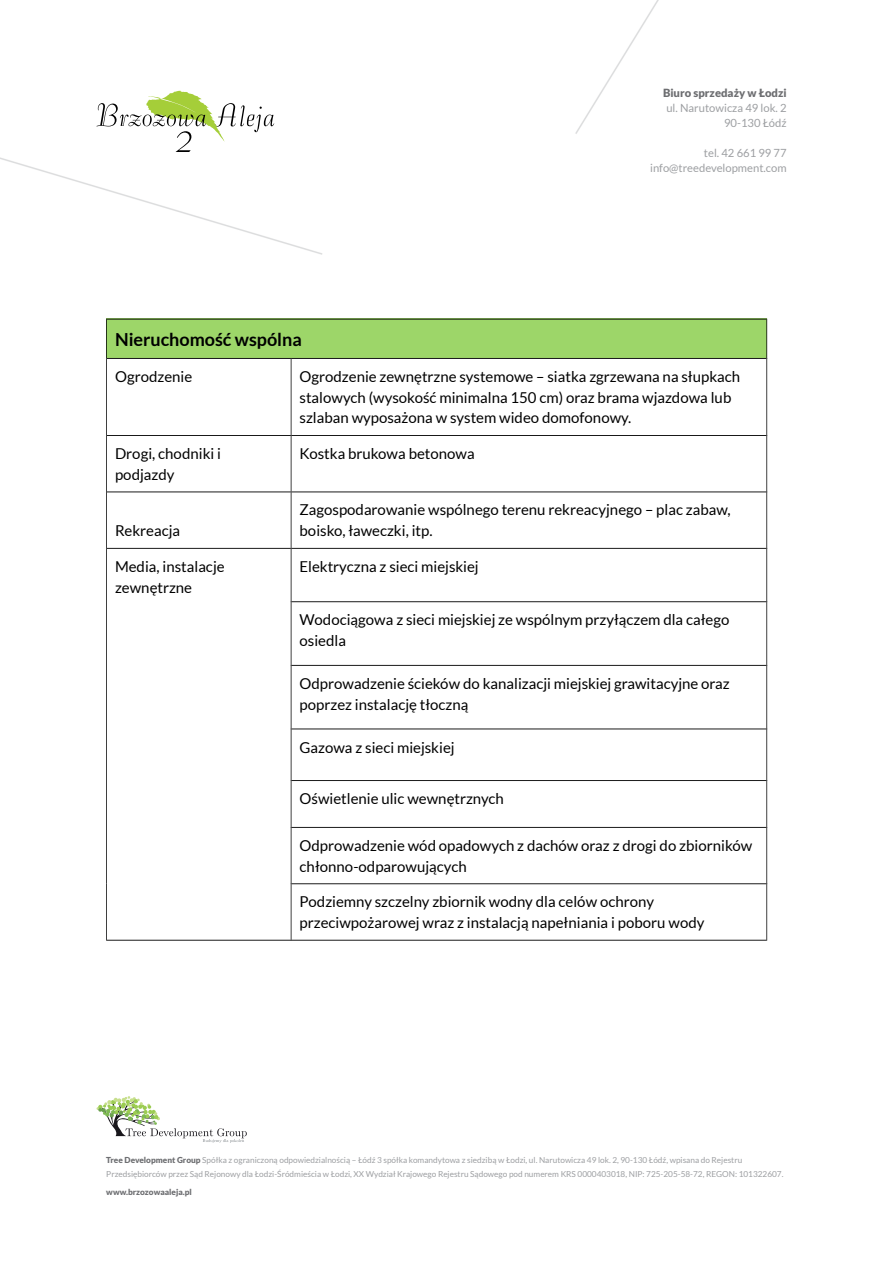
<style>
.page{position:relative;width:893px;height:1263px;background:#fff}
.page>*{position:absolute;margin:0;border:0;box-sizing:border-box;transform-origin:0 0}
.t1{font:700 18px "Lato";color:#000}
.t2{font:15px/20.7px "Lato";color:#000}
.t3{font:11.25px/15px "Lato";color:#9d9fa2;text-align:right}
.t4{font:900 11.25px "Lato";color:#6d6e71}
.t5{font:8.25px/13.5px "Lato";color:#9d9fa2}
.t6{font:900 8.25px "Lato";color:#6d6e71}
.s1{font-weight:900;color:#6d6e71}
</style>
<div class="page">
<svg style="left:106px;top:319px;width:661px;height:622px"></svg>
<svg style="left:97px;top:91px;width:177px;height:61px"></svg>
<svg style="left:97px;top:1096px;width:150px;height:47px"></svg>
<p class="t4" style="left:663px;top:86px;width:125px">Biuro sprzedaży w Łodzi</p>
<p class="t3" style="left:666px;top:100px;width:122px">ul. Narutowicza 49 lok. 2<br>90-130 Łódź</p>
<p class="t3" style="left:650px;top:145px;width:138px">tel. 42 661 99 77 info@treedevelopment.com</p>
<p class="t1" style="left:115px;top:330px;width:188px">Nieruchomość wspólna</p>
<p class="t2" style="left:115px;top:366px;width:79px">Ogrodzenie</p>
<p class="t2" style="left:300px;top:366px;width:442px">Ogrodzenie zewnętrzne systemowe – siatka zgrzewana na słupkach stalowych (wysokość minimalna 150 cm) oraz brama wjazdowa lub szlaban wyposażona w system wideo domofonowy.</p>
<p class="t2" style="left:115px;top:443px;width:108px">Drogi, chodniki i podjazdy</p>
<p class="t2" style="left:300px;top:443px;width:177px">Kostka brukowa betonowa</p>
<p class="t2" style="left:115px;top:520px;width:67px">Rekreacja</p>
<p class="t2" style="left:300px;top:500px;width:433px">Zagospodarowanie wspólnego terenu rekreacyjnego – plac zabaw, boisko, ławeczki, itp.</p>
<p class="t2" style="left:115px;top:556px;width:111px">Media, instalacje zewnętrzne</p>
<p class="t2" style="left:300px;top:556px;width:181px">Elektryczna z sieci miejskiej</p>
<p class="t2" style="left:300px;top:609px;width:431px">Wodociągowa z sieci miejskiej ze wspólnym przyłączem dla całego osiedla</p>
<p class="t2" style="left:300px;top:673px;width:432px">Odprowadzenie ścieków do kanalizacji miejskiej grawitacyjne oraz poprzez instalację tłoczną</p>
<p class="t2" style="left:300px;top:737px;width:157px">Gazowa z sieci miejskiej</p>
<p class="t2" style="left:300px;top:788px;width:206px">Oświetlenie ulic wewnętrznych</p>
<p class="t2" style="left:300px;top:835px;width:454px">Odprowadzenie wód opadowych z dachów oraz z drogi do zbiorników chłonno-odparowujących</p>
<p class="t2" style="left:300px;top:891px;width:406px">Podziemny szczelny zbiornik wodny dla celów ochrony przeciwpożarowej wraz z instalacją napełniania i poboru wody</p>
<p class="t5" style="left:106px;top:1153px;width:679px"><span class="s1">Tree Development Group</span> Spółka z ograniczoną odpowiedzialnością – Łódź 3 spółka komandytowa z siedzibą w Łodzi, ul. Narutowicza 49 lok. 2, 90-130 Łódź, wpisana do Rejestru<br>Przedsiębiorców przez Sąd Rejonowy dla Łodzi-Śródmieścia w Łodzi, XX Wydział Krajowego Rejestru Sądowego pod numerem KRS 0000403018, NIP: 725-205-58-72, REGON: 101322607.</p>
<p class="t6" style="left:106px;top:1187px;width:87px">www.brzozowaaleja.pl</p>
</div>
